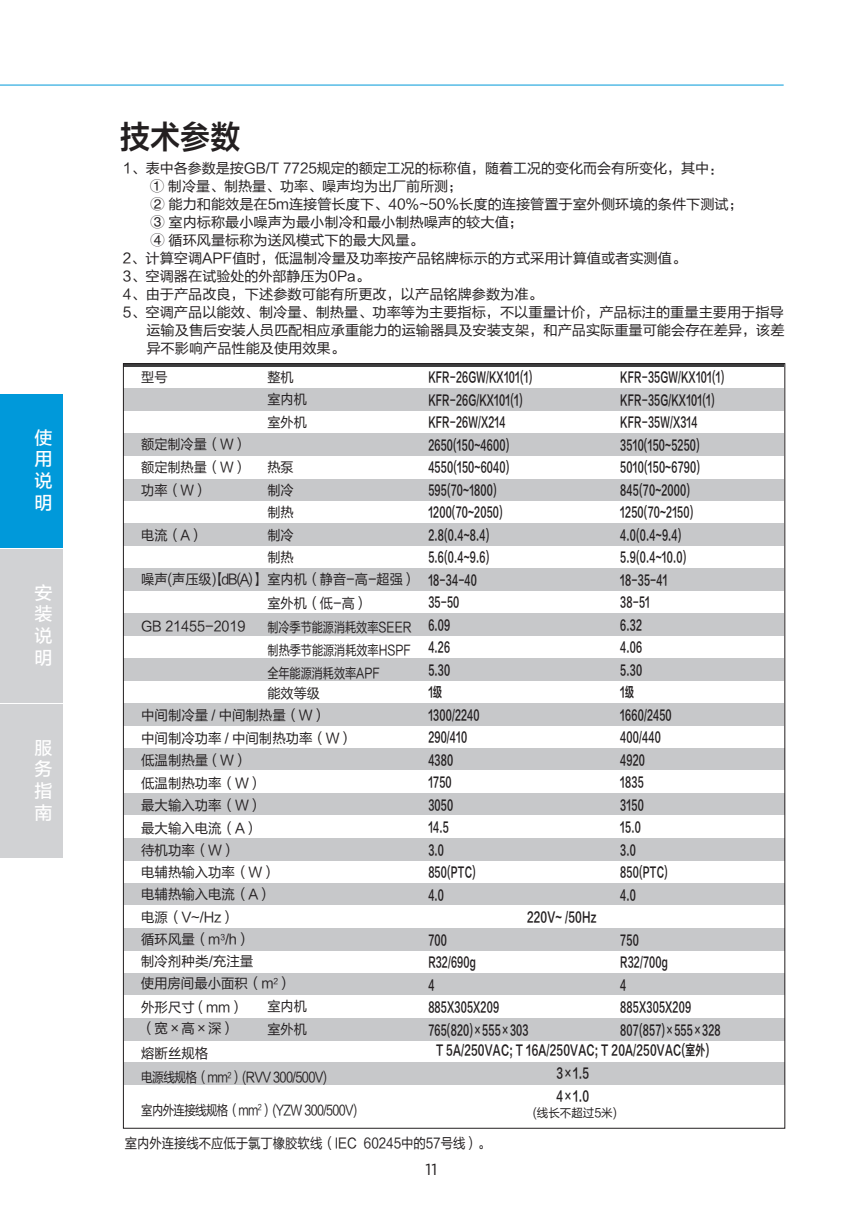
<style>
.page{position:relative;width:857px;height:1225px;background:#fff}
.page>*{position:absolute;margin:0;border:0;box-sizing:border-box;transform-origin:0 0}
.t1{font:32px "FZLTZCHK GBK1 0";color:#231f20;scale:.94 1}
.t2{font:18px/21.6px "FZLTZHUNHJW GB1 0";color:#fff;text-align:justify}
.t3{font:16px "Gotham";color:#231f20}
.t4{font:14px/22.4px "FZLTZCHK GBK1 0";letter-spacing:.02em;color:#231f20;scale:.64 1}
.t5{font:14px "FZLTHK GBK1 0";color:#231f20}
.t6{font:14px/22.8px "FZLTZCHK GBK1 0";letter-spacing:.02em;color:#231f20;text-align:center;scale:.7 1}
.t7{font:14px "FZLTHK GBK1 0";color:#231f20;scale:.94 1}
.t8{font:14px "FZLTHK GBK1 0";color:#231f20;scale:.88 1}
.t9{font:13.8px/22.4px "FZLTHK GBK1 0";color:#231f20}
.t10{font:13.8px/22.8px "FZLTHK GBK1 0";color:#231f20;scale:.95 1}
.t11{font:13.8px/22.8px "FZLTHK GBK1 0";color:#231f20;text-align:justify;scale:.8 1}
.t12{font:13.8px "FZLTHK GBK1 0";letter-spacing:-.05em;color:#231f20;scale:.82 1}
.t13{font:13.8px "FZLTHK GBK1 0";letter-spacing:-.05em;color:#231f20;scale:.84 1}
.t14{font:12px "FZLTHK GBK1 0";color:#231f20;scale:.96 1}
</style>
<div class="page">
<div style="left:1px;top:704px;width:62px;height:153px;background:#d1d2d4"></div>
<div style="left:1px;top:394px;width:62px;height:153px;background:#0099da"></div>
<div style="left:1px;top:549px;width:62px;height:153px;background:#d1d2d4"></div>
<hr style="left:0;top:85px;width:783px;height:1px;background:#0099da">
<div style="left:123px;top:389px;width:660px;height:22px;background:#c7c8ca"></div>
<hr style="left:123px;top:364px;width:660px;height:3px;background:#3e3e3f">
<div style="left:124px;top:748px;width:660px;height:22px;background:#c7c8ca"></div>
<div style="left:123px;top:569px;width:660px;height:22px;background:#c7c8ca"></div>
<div style="left:123px;top:480px;width:660px;height:22px;background:#c7c8ca"></div>
<div style="left:123px;top:658px;width:660px;height:23px;background:#c7c8ca"></div>
<div style="left:123px;top:434px;width:660px;height:22px;background:#c7c8ca"></div>
<div style="left:123px;top:613px;width:660px;height:23px;background:#c7c8ca"></div>
<div style="left:123px;top:501px;width:660px;height:22px;background:#fff"></div>
<div style="left:123px;top:523px;width:660px;height:23px;background:#c7c8ca"></div>
<div style="left:123px;top:703px;width:660px;height:23px;background:#c7c8ca"></div>
<div style="left:124px;top:883px;width:660px;height:22px;background:#c7c8ca"></div>
<div style="left:124px;top:793px;width:660px;height:22px;background:#c7c8ca"></div>
<div style="left:124px;top:973px;width:660px;height:22px;background:#c7c8ca"></div>
<div style="left:124px;top:928px;width:660px;height:22px;background:#c7c8ca"></div>
<div style="left:124px;top:838px;width:660px;height:22px;background:#c7c8ca"></div>
<div style="left:124px;top:1018px;width:660px;height:22px;background:#c7c8ca"></div>
<div style="left:124px;top:1062px;width:660px;height:23px;background:#c7c8ca"></div>
<p class="t2" style="left:34px;top:427px;width:19px">使用说明</p>
<p class="t2" style="left:34px;top:582px;width:19px">安装说明</p>
<p class="t2" style="left:34px;top:737px;width:19px">服务指南</p>
<h1 class="t1" style="left:120px;top:119px;width:129px">技术参数</h1>
<p class="t5" style="left:123px;top:161px;width:601px">1、表中各参数是按GB/T 7725规定的额定工况的标称值，随着工况的变化而会有所变化，其中：</p>
<p class="t5" style="left:150px;top:179px;width:313px">① 制冷量、制热量、功率、噪声均为出厂前所测；</p>
<p class="t5" style="left:150px;top:197px;width:593px">② 能力和能效是在5m连接管长度下、40%~50%长度的连接管置于室外侧环境的条件下测试；</p>
<p class="t5" style="left:150px;top:215px;width:374px">③ 室内标称最小噪声为最小制冷和最小制热噪声的较大值；</p>
<p class="t5" style="left:150px;top:233px;width:275px">④ 循环风量标称为送风模式下的最大风量。</p>
<p class="t5" style="left:123px;top:251px;width:564px">2、计算空调APF值时，低温制冷量及功率按产品铭牌标示的方式采用计算值或者实测值。</p>
<p class="t5" style="left:123px;top:269px;width:248px">3、空调器在试验处的外部静压为0Pa。</p>
<p class="t5" style="left:123px;top:287px;width:421px">4、由于产品改良，下述参数可能有所更改，以产品铭牌参数为准。</p>
<p class="t5" style="left:123px;top:305px;width:662px">5、空调产品以能效、制冷量、制热量、功率等为主要指标，不以重量计价，产品标注的重量主要用于指导</p>
<p class="t5" style="left:146px;top:323px;width:639px">运输及售后安装人员匹配相应承重能力的运输器具及安装支架，和产品实际重量可能会存在差异，该差</p>
<p class="t5" style="left:146px;top:341px;width:200px">异不影响产品性能及使用效果。</p>
<p class="t10" style="left:141px;top:366px;width:29px">型号</p>
<p class="t10" style="left:141px;top:433px;width:113px;text-align:justify">额定制冷量（W）额定制热量（W）功率（W）</p>
<p class="t10" style="left:141px;top:524px;width:67px">电流（A）</p>
<p class="t10" style="left:267px;top:366px;width:43px">整机室内机室外机</p>
<p class="t10" style="left:267px;top:456px;width:29px">热泵制冷</p>
<p class="t10" style="left:267px;top:524px;width:29px">制冷</p>
<p class="t10" style="left:267px;top:501px;width:29px">制热</p>
<p class="t10" style="left:267px;top:546px;width:29px">制热</p>
<p class="t7" style="left:141px;top:572px;width:294px">噪声(声压级)【dB(A)】室内机（静音-高-超强）</p>
<p class="t10" style="left:141px;top:615px;width:111px">GB 21455-2019</p>
<p class="t7" style="left:267px;top:595px;width:108px">室外机（低-高）</p>
<p class="t11" style="left:267px;top:616px;width:181px">制冷季节能源消耗效率SEER制热季节能源消耗效率HSPF全年能源消耗效率APF</p>
<p class="t10" style="left:267px;top:682px;width:57px">能效等级</p>
<p class="t9" style="left:141px;top:704px;width:213px">中间制冷量 / 中间制热量（W）<br>中间制冷功率 / 中间制热功率（W）</p>
<p class="t9" style="left:141px;top:749px;width:136px">低温制热量（W）<br>低温制热功率（W）最大输入功率（W）最大输入电流（A）<br>待机功率（W）<br>电辅热输入功率（W）电辅热输入电流（A）电源（V~/Hz）</p>
<p class="t9" style="left:141px;top:928px;width:111px">循环风量（m<sup>3</sup>/h）</p>
<p class="t9" style="left:141px;top:950px;width:152px">制冷剂种类/充注量<br>使用房间最小面积（m<sup>2</sup>）</p>
<p class="t10" style="left:267px;top:995px;width:43px">室内机室外机</p>
<p class="t13" style="left:141px;top:1070px;width:223px">电源线规格（mm<sup>2</sup>）(RVV 300/500V)</p>
<p class="t12" style="left:141px;top:1102px;width:265px">室内外连接线规格（mm<sup>2</sup>）(YZW 300/500V)</p>
<p class="t9" style="left:141px;top:997px;width:104px;line-height:20.4px">外形尺寸（mm）（宽×高×深）</p>
<p class="t9" style="left:141px;top:1042px;width:68px">熔断丝规格</p>
<p class="t4" style="left:428px;top:367px;width:164px">KFR-26GW/KX101(1)<br>KFR-26G/KX101(1)<br>KFR-26W/X214<br>2650(150~4600)<br>4550(150~6040)<br>595(70~1800)<br>1200(70~2050)<br>2.8(0.4~8.4)<br>5.6(0.4~9.6)<br>18-34-40<br>35-50<br>6.09<br>4.26<br>5.30<br>1级<br>1300/2240<br>290/410<br>4380<br>1750<br>3050<br>14.5<br>3.0<br>850(PTC)<br>4.0</p>
<p class="t4" style="left:428px;top:929px;width:158px">700<br>R32/690g<br>4<br>885X305X209<br>765(820)×555×303</p>
<p class="t6" style="left:526px;top:906px;width:100px">220V~ /50Hz</p>
<p class="t4" style="left:620px;top:367px;width:164px">KFR-35GW/KX101(1)<br>KFR-35G/KX101(1)<br>KFR-35W/X314<br>3510(150~5250)<br>5010(150~6790)<br>845(70~2000)<br>1250(70~2150)<br>4.0(0.4~9.4)<br>5.9(0.4~10.0)<br>18-35-41<br>38-51<br>6.32<br>4.06<br>5.30<br>1级<br>1660/2450<br>400/440<br>4920<br>1835<br>3150<br>15.0<br>3.0<br>850(PTC)<br>4.0</p>
<p class="t4" style="left:620px;top:929px;width:158px">750<br>R32/700g<br>4<br>885X305X209<br>807(857)×555×328</p>
<p class="t6" style="left:436px;top:1039px;width:392px">T 5A/250VAC; T 16A/250VAC; T 20A/250VAC(室外)<br>3×1.5<br>4×1.0</p>
<p class="t14" style="left:532px;top:1106px;width:89px">(线长不超过5米)</p>
<p class="t8" style="left:125px;top:1135px;width:416px">室内外连接线不应低于氯丁橡胶软线（IEC 60245中的57号线）。</p>
<p class="t3" style="left:425px;top:1159px;width:13px">11</p>
</div>
